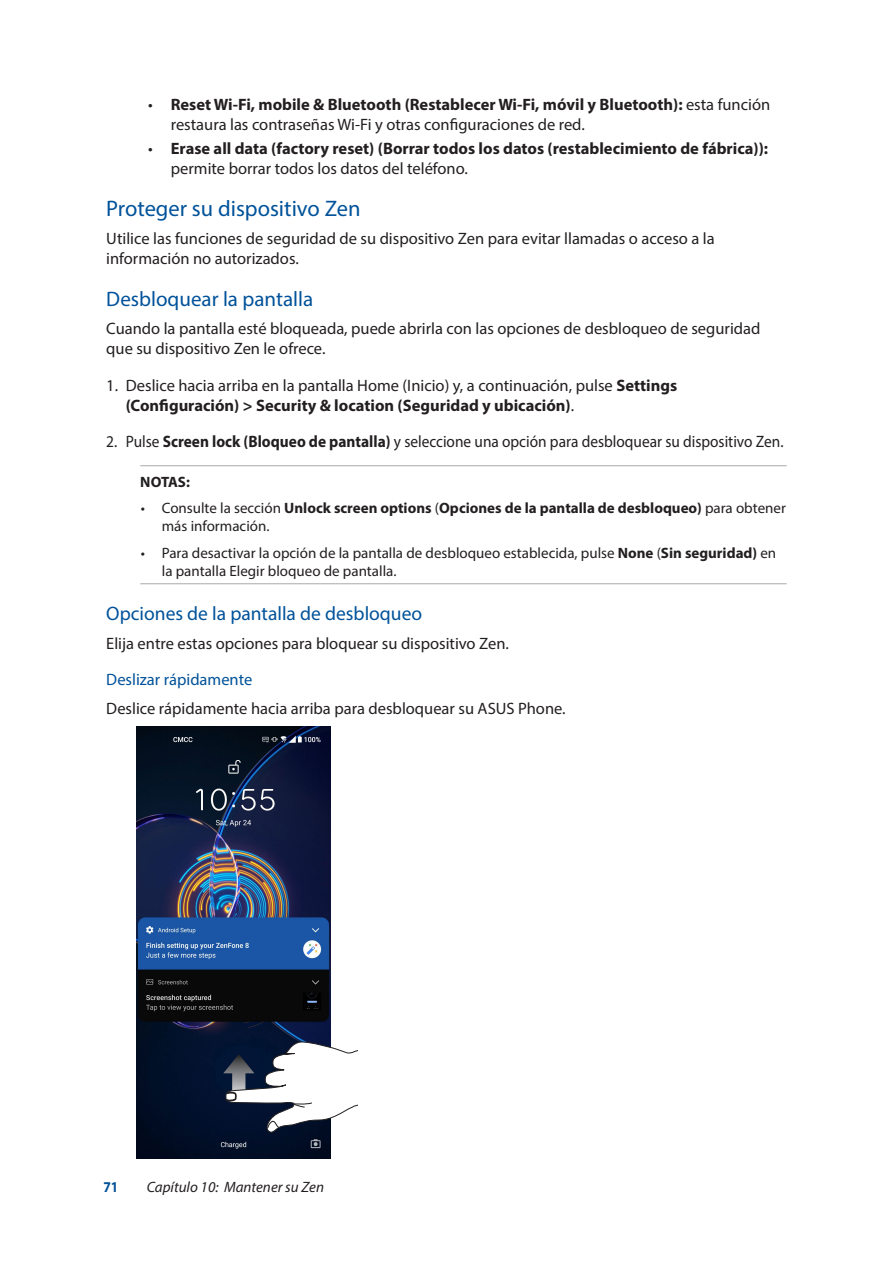
<style>
.page{position:relative;width:893px;height:1263px;background:#fff}
.page>*{position:absolute;margin:0;border:0;box-sizing:border-box;transform-origin:0 0}
.t1{font:22.5px "Myriad Pro";color:#01529a}
.t2{font:21px "Myriad Pro";color:#01529a}
.t3{font:19.5px "Myriad Pro";color:#01529a}
.t4{font:16.5px/19.8px "Myriad Pro";color:#231f20}
.t5{font:700 16.5px/19.8px "Myriad Pro";color:#231f20}
.t6{font:16.5px "Myriad Pro";color:#231f20;scale:.93 1}
.t7{font:16.5px "Myriad Pro";color:#01529a}
.t8{font:15px/18px "Myriad Pro";color:#231f20}
.t9{font:700 15px/18px "Myriad Pro";color:#231f20}
.t10{font:italic 15px "Myriad Pro";color:#231f20}
.t11{font:700 15px "Myriad Pro";color:#01529a;scale:.9 1}
.s1{font-weight:700}
.s2{font-weight:400}
</style>
<div class="page">
<hr style="left:140px;top:465px;width:647px;height:1px;background:#a8a9ad">
<hr style="left:140px;top:583px;width:647px;height:1px;background:#a8a9ad">
<img style="left:136px;top:726px;width:194px;height:432px">
<svg style="left:223px;top:1041px;width:134px;height:93px"></svg>
<p class="t4" style="left:171px;top:94px;width:601px;text-indent:-23px">• <span class="s1">Reset Wi-Fi, mobile &amp; Bluetooth (Restablecer Wi-Fi, móvil y Bluetooth):</span> esta función restaura las contraseñas Wi-Fi y otras configuraciones de red.</p>
<p class="t5" style="left:171px;top:138px;width:599px;text-indent:-23px"><span class="s2">•</span> Erase all data (factory reset) (Borrar todos los datos (restablecimiento de fábrica)): <span class="s2">permite borrar todos los datos del teléfono.</span></p>
<h1 class="t1" style="left:106px;top:194px;width:256px">Proteger su dispositivo Zen</h1>
<p class="t4" style="left:106px;top:228px;width:610px">Utilice las funciones de seguridad de su dispositivo Zen para evitar llamadas o acceso a la información no autorizados.</p>
<p class="t2" style="left:106px;top:286px;width:208px">Desbloquear la pantalla</p>
<p class="t4" style="left:106px;top:318px;width:656px">Cuando la pantalla esté bloqueada, puede abrirla con las opciones de desbloqueo de seguridad que su dispositivo Zen le ofrece.</p>
<p class="t4" style="left:126px;top:375px;width:553px;text-indent:-20px">1. Deslice hacia arriba en la pantalla Home (Inicio) y, a continuación, pulse <span class="s1">Settings (Configuración) &gt; Security &amp; location (Seguridad y ubicación)</span>.</p>
<p class="t6" style="left:106px;top:432px;width:730px">2. Pulse <span class="s1">Screen lock (Bloqueo de pantalla)</span> y seleccione una opción para desbloquear su dispositivo Zen.</p>
<p class="t9" style="left:140px;top:472px;width:51px">NOTAS:</p>
<p class="t9" style="left:162px;top:499px;width:626px;text-indent:-21px"><span class="s2">• Consulte la sección</span> Unlock screen options <span class="s2">(</span>Opciones de la pantalla de desbloqueo) <span class="s2">para obtener más información.</span></p>
<p class="t8" style="left:162px;top:543px;width:616px;text-indent:-21px">• Para desactivar la opción de la pantalla de desbloqueo establecida, pulse <span class="s1">None</span> (<span class="s1">Sin seguridad)</span> en la pantalla Elegir bloqueo de pantalla.</p>
<p class="t3" style="left:106px;top:602px;width:317px">Opciones de la pantalla de desbloqueo</p>
<p class="t4" style="left:106px;top:633px;width:404px">Elija entre estas opciones para bloquear su dispositivo Zen.</p>
<p class="t7" style="left:106px;top:670px;width:148px">Deslizar rápidamente</p>
<p class="t4" style="left:106px;top:698px;width:461px">Deslice rápidamente hacia arriba para desbloquear su ASUS Phone.</p>
<p class="t11" style="left:103px;top:1177px;width:18px">71</p>
<p class="t10" style="left:147px;top:1178px;width:179px">Capítulo 10: Mantener su Zen</p>
</div>
